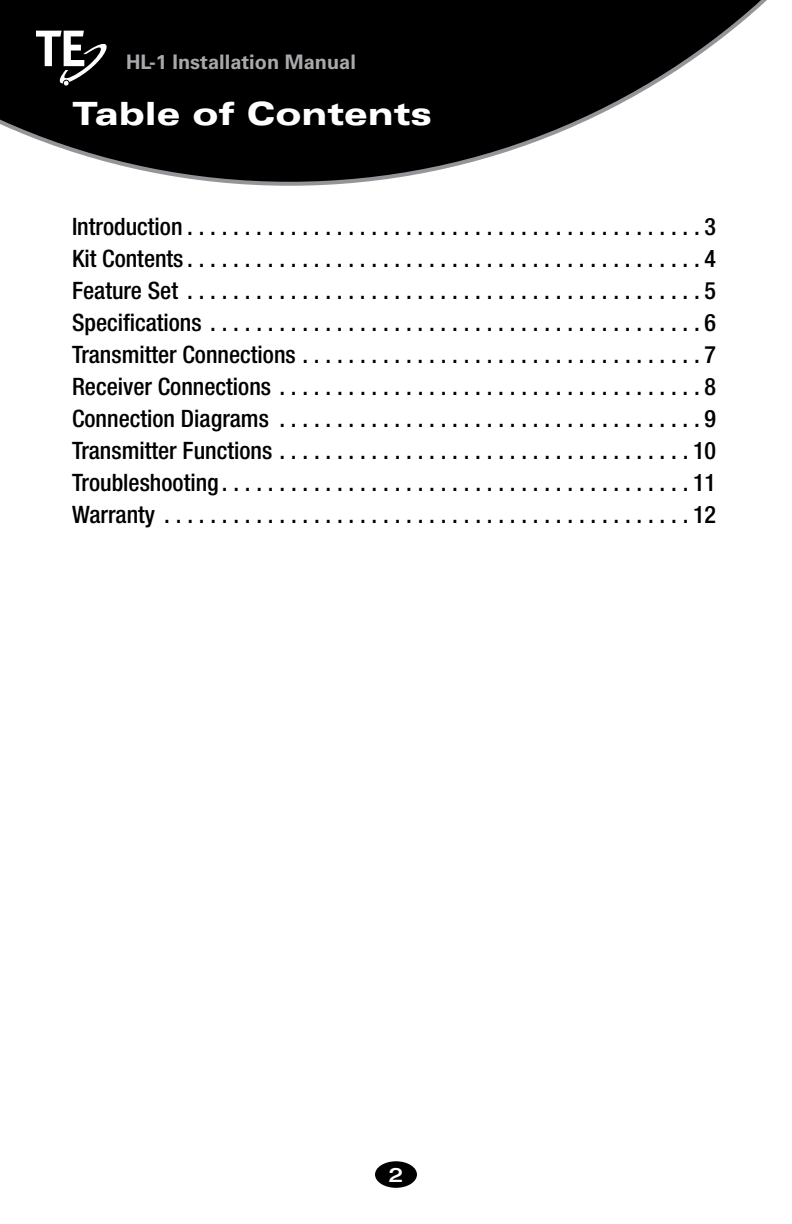
<style>
.page{position:relative;width:792px;height:1224px;background:#fff}
.page>*{position:absolute;margin:0;border:0;box-sizing:border-box;transform-origin:0 0}
.t1{font:900 expanded 32px "Univers";color:#fff}
.t2{font:500 condensed 24px/32px "Helvetica Neue";color:#000;text-align:justify}
.t3{font:700 20px "Univers";color:#a7a9ac}
.t4{font:500 expanded 20px "Helvetica Neue";color:#fff}
</style>
<div class="page">
<svg style="left:0;top:0;width:588px;height:186px;background:#212121"></svg>
<svg style="left:588px;top:0;width:179px;height:120px"></svg>
<div style="left:375px;top:1161px;width:42px;height:27px;background:#000;border-radius:50%"></div>
<svg style="left:36px;top:31px;width:73px;height:55px"></svg>
<p class="t3" style="left:126px;top:50px;width:231px">HL-1 Installation Manual</p>
<h1 class="t1" style="left:72px;top:95px;width:361px">Table of Contents</h1>
<p class="t2" style="left:72px;top:210px;width:646px">Introduction . . . . . . . . . . . . . . . . . . . . . . . . . . . . . . . . . . . . . . . . . . . . 3<br>Kit Contents . . . . . . . . . . . . . . . . . . . . . . . . . . . . . . . . . . . . . . . . . . . . 4<br>Feature Set . . . . . . . . . . . . . . . . . . . . . . . . . . . . . . . . . . . . . . . . . . . . 5<br>Specifications . . . . . . . . . . . . . . . . . . . . . . . . . . . . . . . . . . . . . . . . . . 6<br>Transmitter Connections . . . . . . . . . . . . . . . . . . . . . . . . . . . . . . . . . . 7<br>Receiver Connections . . . . . . . . . . . . . . . . . . . . . . . . . . . . . . . . . . . . 8<br>Connection Diagrams . . . . . . . . . . . . . . . . . . . . . . . . . . . . . . . . . . . . 9<br>Transmitter Functions . . . . . . . . . . . . . . . . . . . . . . . . . . . . . . . . . . . 10<br>Troubleshooting . . . . . . . . . . . . . . . . . . . . . . . . . . . . . . . . . . . . . . . . 11<br>Warranty . . . . . . . . . . . . . . . . . . . . . . . . . . . . . . . . . . . . . . . . . . . . . 12</p>
<p class="t4" style="left:389px;top:1162px;width:16px">2</p>
</div>
